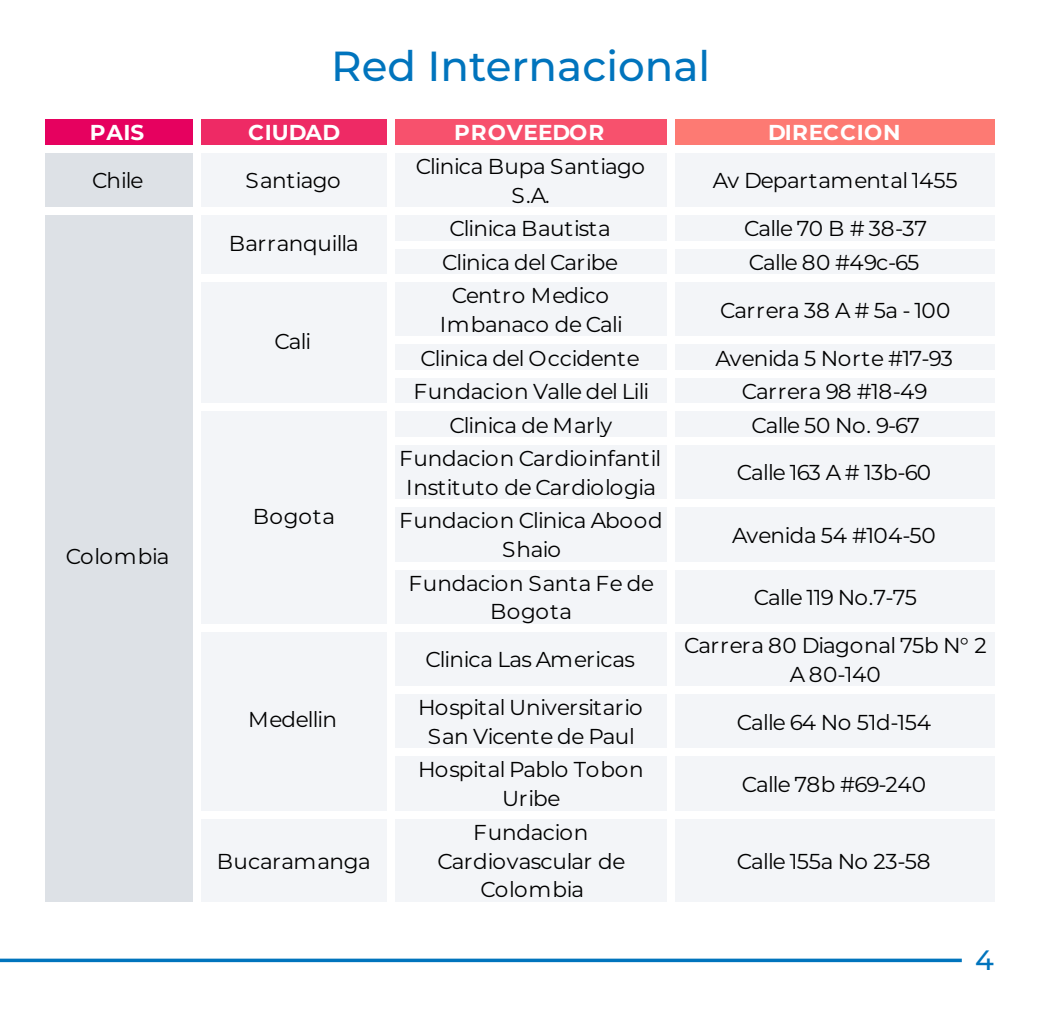
<style>
.page{position:relative;width:1042px;height:1021px;background:#fff}
.page>*{position:absolute;margin:0;border:0;box-sizing:border-box;transform-origin:0 0}
.t1{font:500 42px "Montserrat";color:#0074bd}
.t2{font:500 28px "Montserrat";color:#0074bd}
.t3{font:21.53px/28.7px "Montserrat";letter-spacing:-.035em;color:#000;text-align:center}
.t4{font:21.53px "Montserrat";letter-spacing:.005em;color:#000}
.t5{font:21.53px/28.7px "Montserrat";letter-spacing:.04em;color:#000;text-align:center}
.t6{font:700 21.53px "Montserrat";letter-spacing:.01em;color:#fff}
.t7{font:21.53px "Montserrat";letter-spacing:-.01em;color:#000}
.t8{font:700 21.53px "Montserrat";letter-spacing:.035em;color:#fff}
</style>
<div class="page">
<div style="left:42px;top:116px;width:156px;height:34px;background:#e6015f"></div>
<div style="left:195px;top:116px;width:197px;height:34px;background:#ee2a65"></div>
<div style="left:389px;top:116px;width:283px;height:34px;background:#f7516d"></div>
<div style="left:669px;top:116px;width:331px;height:34px;background:#fd7a73"></div>
<div style="left:42px;top:148px;width:156px;height:759px;background:#dde1e6"></div>
<div style="left:195px;top:148px;width:805px;height:759px;background:#f3f5f8"></div>
<div style="left:37px;top:112px;width:7px;height:797px;background:#fff"></div>
<div style="left:193px;top:119px;width:7px;height:790px;background:#fff"></div>
<div style="left:387px;top:119px;width:7px;height:790px;background:#fff"></div>
<div style="left:667px;top:119px;width:7px;height:790px;background:#fff"></div>
<div style="left:995px;top:119px;width:7px;height:790px;background:#fff"></div>
<div style="left:44px;top:112px;width:958px;height:7px;background:#fff"></div>
<div style="left:44px;top:145px;width:958px;height:7px;background:#fff"></div>
<div style="left:44px;top:207px;width:958px;height:8px;background:#fff"></div>
<div style="left:394px;top:241px;width:608px;height:7px;background:#fff"></div>
<div style="left:200px;top:274px;width:802px;height:8px;background:#fff"></div>
<div style="left:394px;top:337px;width:608px;height:7px;background:#fff"></div>
<div style="left:394px;top:370px;width:608px;height:7px;background:#fff"></div>
<div style="left:200px;top:404px;width:802px;height:7px;background:#fff"></div>
<div style="left:394px;top:437px;width:608px;height:8px;background:#fff"></div>
<div style="left:394px;top:500px;width:608px;height:7px;background:#fff"></div>
<div style="left:394px;top:562px;width:608px;height:7px;background:#fff"></div>
<div style="left:200px;top:624px;width:802px;height:7px;background:#fff"></div>
<div style="left:394px;top:686px;width:608px;height:8px;background:#fff"></div>
<div style="left:394px;top:749px;width:608px;height:7px;background:#fff"></div>
<div style="left:200px;top:811px;width:802px;height:7px;background:#fff"></div>
<div style="left:44px;top:902px;width:958px;height:7px;background:#fff"></div>
<hr style="left:0;top:959px;width:961px;height:3px;background:#0074bd">
<h1 class="t1" style="left:331px;top:37px;width:380px">Red Internacional</h1>
<p class="t6" style="left:90px;top:117px;width:56px">PAIS</p>
<p class="t6" style="left:248px;top:117px;width:94px">CIUDAD</p>
<p class="t8" style="left:454px;top:117px;width:151px">PROVEEDOR</p>
<p class="t6" style="left:768px;top:117px;width:134px">DIRECCION</p>
<p class="t3" style="left:92px;top:166px;width:53px">Chile</p>
<p class="t3" style="left:245px;top:166px;width:96px">Santiago</p>
<p class="t3" style="left:416px;top:151px;width:231px">Clinica Bupa Santiago<br>S.A.</p>
<p class="t3" style="left:712px;top:166px;width:246px">Av Departamental 1455</p>
<p class="t3" style="left:66px;top:542px;width:105px">Colombia</p>
<p class="t3" style="left:229px;top:228px;width:132px">Barranquilla</p>
<p class="t3" style="left:274px;top:326px;width:38px">Cali</p>
<p class="t3" style="left:253px;top:501px;width:84px">Bogota</p>
<p class="t3" style="left:248px;top:704px;width:90px">Medellin</p>
<p class="t3" style="left:217px;top:846px;width:156px">Bucaramanga</p>
<p class="t3" style="left:449px;top:213px;width:163px">Clinica Bautista</p>
<p class="t3" style="left:744px;top:213px;width:184px">Calle 70 B # 38-37</p>
<p class="t3" style="left:442px;top:247px;width:178px">Clinica del Caribe</p>
<p class="t3" style="left:748px;top:247px;width:172px">Calle 80 #49c-65</p>
<p class="t3" style="left:439px;top:280px;width:184px">Centro Medico<br>Imbanaco de Cali</p>
<p class="t4" style="left:720px;top:295px;width:231px">Carrera 38 A # 5a - 100</p>
<p class="t3" style="left:420px;top:343px;width:221px">Clinica del Occidente</p>
<p class="t7" style="left:715px;top:343px;width:239px">Avenida 5 Norte #17-93</p>
<p class="t3" style="left:413px;top:376px;width:237px">Fundacion Valle del Lili</p>
<p class="t4" style="left:741px;top:377px;width:187px">Carrera 98 #18-49</p>
<p class="t3" style="left:449px;top:410px;width:165px">Clinica de Marly</p>
<p class="t3" style="left:751px;top:410px;width:170px">Calle 50 No. 9-67</p>
<p class="t3" style="left:399px;top:443px;width:264px">Fundacion Cardioinfantil<br>Instituto de Cardiologia</p>
<p class="t3" style="left:736px;top:458px;width:196px">Calle 163 A # 13b-60</p>
<p class="t3" style="left:399px;top:506px;width:265px">Fundacion Clinica Abood<br>Shaio</p>
<p class="t5" style="left:408px;top:568px;width:247px">Fundacion Santa Fe de<br>Bogota</p>
<p class="t3" style="left:425px;top:644px;width:211px">Clinica Las Americas</p>
<p class="t3" style="left:418px;top:692px;width:226px">Hospital Universitario<br>San Vicente de Paul</p>
<p class="t3" style="left:418px;top:755px;width:227px">Hospital Pablo Tobon<br>Uribe</p>
<p class="t3" style="left:437px;top:817px;width:189px">Fundacion<br>Cardiovascular de<br>Colombia</p>
<p class="t3" style="left:732px;top:520px;width:205px">Avenida 54 #104-50</p>
<p class="t3" style="left:753px;top:582px;width:165px">Calle 119 No.7-75</p>
<p class="t3" style="left:684px;top:630px;width:304px">Carrera 80 Diagonal 75b N° 2<br>A 80-140</p>
<p class="t3" style="left:736px;top:707px;width:195px">Calle 64 No 51d-154</p>
<p class="t3" style="left:741px;top:769px;width:186px">Calle 78b #69-240</p>
<p class="t3" style="left:736px;top:846px;width:195px">Calle 155a No 23-58</p>
<h2 class="t2" style="left:974px;top:941px;width:20px">4</h2>
</div>
